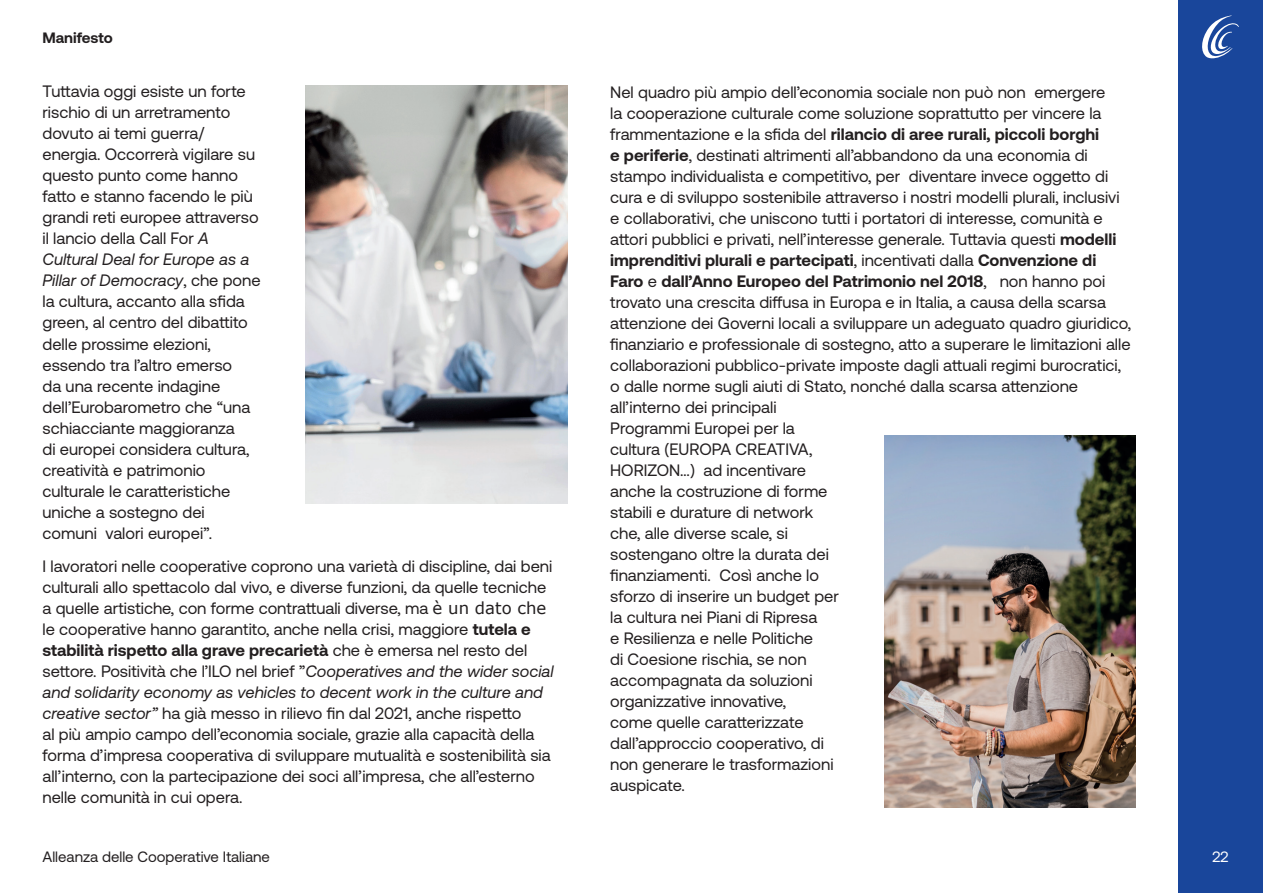
<style>
.page{position:relative;width:1263px;height:893px;background:#fff}
.page>*{position:absolute;margin:0;border:0;box-sizing:border-box;transform-origin:0 0}
.t1{font:16.5px/21px "Aeonik Pro";color:#231f20}
.t2{font:15px "Aeonik Pro";color:#231f20}
.t3{font:700 15px "Aeonik Pro";color:#231f20}
.t4{font:15px "Aeonik Pro";color:#fff}
.s1{font-style:italic}
.s2{font-family:"Verdana"}
.s3{font-weight:700}
</style>
<div class="page">
<div style="left:1178px;top:0;width:85px;height:893px;background:#19469b"></div>
<svg style="left:1202px;top:15px;width:37px;height:44px"></svg>
<img style="left:305px;top:85px;width:263px;height:419px">
<img style="left:884px;top:436px;width:251px;height:372px">
<p class="t3" style="left:43px;top:29px;width:72px">Manifesto</p>
<p class="t1" style="left:43px;top:81px;width:220px">Tuttavia oggi esiste un forte rischio di un arretramento dovuto ai temi guerra/ energia. Occorrerà vigilare su questo punto come hanno fatto e stanno facendo le più grandi reti europee attraverso il lancio della Call For <span class="s1">A<br>Cultural Deal for Europe as a<br>Pillar of Democracy</span>, che pone la cultura, accanto alla sfida green, al centro del dibattito delle prossime elezioni, essendo tra l’altro emerso<br>da una recente indagine dell’Eurobarometro che “una schiacciante maggioranza<br>di europei considera cultura, creatività e patrimonio culturale le caratteristiche uniche a sostegno dei comuni valori europei”.</p>
<p class="t1" style="left:43px;top:556px;width:513px">I lavoratori nelle cooperative coprono una varietà di discipline, dai beni culturali allo spettacolo dal vivo, e diverse funzioni, da quelle tecniche a quelle artistiche, con forme contrattuali diverse, ma <span class="s2">è un dato che </span>le cooperative hanno garantito, anche nella crisi, maggiore <span class="s3">tutela e stabilità rispetto alla grave precarietà</span> che è emersa nel resto del settore. Positività che l’ILO nel brief ”<span class="s1">Cooperatives and the wider social and solidarity economy as vehicles to decent work in the culture and creative sector”</span> ha già messo in rilievo fin dal 2021, anche rispetto<br>al più ampio campo dell’economia sociale, grazie alla capacità della forma d’impresa cooperativa di sviluppare mutualità e sostenibilità sia all’interno, con la partecipazione dei soci all’impresa, che all’esterno nelle comunità in cui opera.</p>
<p class="t1" style="left:610px;top:81px;width:523px">Nel quadro più ampio dell’economia sociale non può non emergere<br>la cooperazione culturale come soluzione soprattutto per vincere la frammentazione e la sfida del <span class="s3">rilancio di aree rurali, piccoli borghi<br>e periferie</span>, destinati altrimenti all’abbandono da una economia di stampo individualista e competitivo, per diventare invece oggetto di cura e di sviluppo sostenibile attraverso i nostri modelli plurali, inclusivi e collaborativi, che uniscono tutti i portatori di interesse, comunità e attori pubblici e privati, nell’interesse generale. Tuttavia questi <span class="s3">modelli imprenditivi plurali e partecipati</span>, incentivati dalla <span class="s3">Convenzione di Faro</span> e <span class="s3">dall’Anno Europeo del Patrimonio nel 2018</span>, non hanno poi trovato una crescita diffusa in Europa e in Italia, a causa della scarsa attenzione dei Governi locali a sviluppare un adeguato quadro giuridico, finanziario e professionale di sostegno, atto a superare le limitazioni alle collaborazioni pubblico-private imposte dagli attuali regimi burocratici, o dalle norme sugli aiuti di Stato, nonché dalla scarsa attenzione all’interno dei principali<br>Programmi Europei per la<br>cultura (EUROPA CREATIVA,<br>HORIZON…) ad incentivare<br>anche la costruzione di forme<br>stabili e durature di network<br>che, alle diverse scale, si<br>sostengano oltre la durata dei<br>finanziamenti. Così anche lo<br>sforzo di inserire un budget per<br>la cultura nei Piani di Ripresa<br>e Resilienza e nelle Politiche<br>di Coesione rischia, se non<br>accompagnata da soluzioni<br>organizzative innovative,<br>come quelle caratterizzate<br>dall’approccio cooperativo, di<br>non generare le trasformazioni<br>auspicate.</p>
<p class="t2" style="left:43px;top:848px;width:229px">Alleanza delle Cooperative Italiane</p>
<p class="t4" style="left:1212px;top:848px;width:18px">22</p>
</div>
